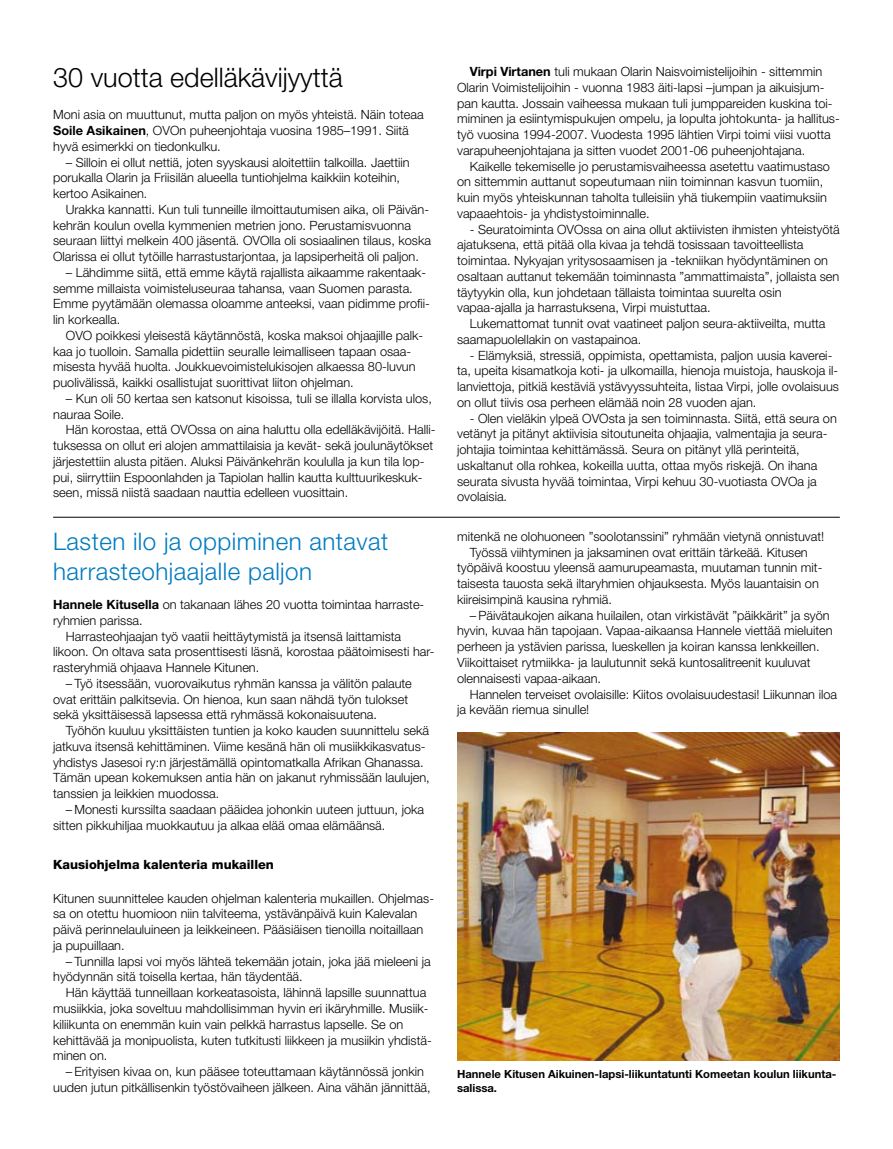
<style>
.page{position:relative;width:893px;height:1149px;background:#fff}
.page>*{position:absolute;margin:0;border:0;box-sizing:border-box;transform-origin:0 0}
.t1{font:300 27px "Helvetica Neue";color:#000}
.t2{font:300 24.15px/30px "Helvetica Neue";letter-spacing:.02em;color:#007bc0}
.t3{font:300 12.75px/15.8px "Helvetica Neue";color:#000}
.t4{font:800 12.75px "Helvetica Neue";color:#000}
.t5{font:700 11.25px/14.2px "Helvetica Neue";color:#000}
.s1{font-weight:700}
</style>
<div class="page">
<hr style="left:53px;top:517px;width:787px;height:1px;background:#000">
<img style="left:457px;top:732px;width:383px;height:328px">
<h1 class="t1" style="left:53px;top:61px;width:291px">30 vuotta edelläkävijyyttä</h1>
<p class="t3" style="left:53px;top:106px;width:372px">Moni asia on muuttunut, mutta paljon on myös yhteistä. Näin toteaa<br><span class="s1">Soile Asikainen</span>, OVOn puheenjohtaja vuosina 1985–1991. Siitä hyvä esimerkki on tiedonkulku.</p>
<p class="t3" style="left:53px;top:154px;width:358px;text-indent:13px">– Silloin ei ollut nettiä, joten syyskausi aloitettiin talkoilla. Jaettiin porukalla Olarin ja Friisilän alueella tuntiohjelma kaikkiin koteihin, kertoo Asikainen.</p>
<p class="t3" style="left:53px;top:201px;width:379px;text-indent:13px">Urakka kannatti. Kun tuli tunneille ilmoittautumisen aika, oli Päivän&shy;kehrän koulun ovella kymmenien metrien jono. Perustamisvuonna seuraan liittyi melkein 400 jäsentä. OVOlla oli sosiaalinen tilaus, koska Olarissa ei ollut tytöille harrastustarjontaa, ja lapsiperheitä oli paljon.</p>
<p class="t3" style="left:53px;top:264px;width:378px;text-indent:13px">– Lähdimme siitä, että emme käytä rajallista aikaamme rakentaak&shy;semme millaista voimisteluseuraa tahansa, vaan Suomen parasta.<br>Emme pyytämään olemassa oloamme anteeksi, vaan pidimme profii&shy;lin korkealla.</p>
<p class="t3" style="left:53px;top:327px;width:372px;text-indent:13px">OVO poikkesi yleisestä käytännöstä, koska maksoi ohjaajille palk&shy;kaa jo tuolloin. Samalla pidettiin seuralle leimalliseen tapaan osaa&shy;misesta hyvää huolta. Joukkuevoimistelukisojen alkaessa 80-luvun puolivälissä, kaikki osallistujat suorittivat liiton ohjelman.</p>
<p class="t3" style="left:53px;top:390px;width:380px;text-indent:13px">– Kun oli 50 kertaa sen katsonut kisoissa, tuli se illalla korvista ulos, nauraa Soile.</p>
<p class="t3" style="left:53px;top:421px;width:384px;text-indent:13px">Hän korostaa, että OVOssa on aina haluttu olla edelläkävijöitä. Halli&shy;tuksessa on ollut eri alojen ammattilaisia ja kevät- sekä joulunäytökset järjestettiin alusta pitäen. Aluksi Päivänkehrän koululla ja kun tila lop&shy;pui, siirryttiin Espoonlahden ja Tapiolan hallin kautta kulttuurikeskuk&shy;seen, missä niistä saadaan nauttia edelleen vuosittain.</p>
<p class="t3" style="left:457px;top:63px;width:384px;text-indent:13px"><span class="s1">Virpi Virtanen</span> tuli mukaan Olarin Naisvoimistelijoihin - sittemmin Olarin Voimistelijoihin - vuonna 1983 äiti-lapsi –jumpan ja aikuisjum&shy;pan kautta. Jossain vaiheessa mukaan tuli jumppareiden kuskina toi&shy;miminen ja esiintymispukujen ompelu, ja lopulta johtokunta- ja hallitus&shy;työ vuosina 1994-2007. Vuodesta 1995 lähtien Virpi toimi viisi vuotta varapuheenjohtajana ja sitten vuodet 2001-06 puheenjohtajana.</p>
<p class="t3" style="left:457px;top:158px;width:374px;text-indent:13px">Kaikelle tekemiselle jo perustamisvaiheessa asetettu vaatimustaso on sittemmin auttanut sopeutumaan niin toiminnan kasvun tuomiin, kuin myös yhteiskunnan taholta tulleisiin yhä tiukempiin vaatimuksiin vapaaehtois- ja yhdistystoiminnalle.</p>
<p class="t3" style="left:457px;top:221px;width:384px;text-indent:13px">- Seuratoiminta OVOssa on aina ollut aktiivisten ihmisten yhteistyötä ajatuksena, että pitää olla kivaa ja tehdä tosissaan tavoitteellista toimintaa. Nykyajan yritysosaamisen ja -tekniikan hyödyntäminen on osaltaan auttanut tekemään toiminnasta ”ammattimaista”, jollaista sen täytyykin olla, kun johdetaan tällaista toimintaa suurelta osin vapaa-ajalla ja harrastuksena, Virpi muistuttaa.</p>
<p class="t3" style="left:457px;top:315px;width:370px;text-indent:13px">Lukemattomat tunnit ovat vaatineet paljon seura-aktiiveilta, mutta saamapuolellakin on vastapainoa.</p>
<p class="t3" style="left:457px;top:347px;width:383px;text-indent:13px">- Elämyksiä, stressiä, oppimista, opettamista, paljon uusia kaverei&shy;ta, upeita kisamatkoja koti- ja ulkomailla, hienoja muistoja, hauskoja il&shy;lanviettoja, pitkiä kestäviä ystävyyssuhteita, listaa Virpi, jolle ovolaisuus on ollut tiivis osa perheen elämää noin 28 vuoden ajan.</p>
<p class="t3" style="left:457px;top:410px;width:381px;text-indent:13px">- Olen vieläkin ylpeä OVOsta ja sen toiminnasta. Siitä, että seura on vetänyt ja pitänyt aktiivisia sitoutuneita ohjaajia, valmentajia ja seura&shy;johtajia toimintaa kehittämässä. Seura on pitänyt yllä perinteitä, uskaltanut olla rohkea, kokeilla uutta, ottaa myös riskejä. On ihana seurata sivusta hyvää toimintaa, Virpi kehuu 30-vuotiasta OVOa ja ovolaisia.</p>
<h2 class="t2" style="left:53px;top:525px;width:337px">Lasten ilo ja oppiminen antavat harrasteohjaajalle paljon</h2>
<p class="t3" style="left:457px;top:528px;width:369px">mitenkä ne olohuoneen ”soolotanssini” ryhmään vietynä onnistuvat!</p>
<p class="t3" style="left:470px;top:544px;width:339px">Työssä viihtyminen ja jaksaminen ovat erittäin tärkeää. Kitusen</p>
<p class="t3" style="left:457px;top:559px;width:367px">työpäivä koostuu yleensä aamurupeamasta, muutaman tunnin mit-</p>
<p class="t3" style="left:457px;top:575px;width:363px">taisesta tauosta sekä iltaryhmien ohjauksesta. Myös lauantaisin on</p>
<p class="t3" style="left:457px;top:591px;width:156px">kiireisimpinä kausina ryhmiä.</p>
<p class="t3" style="left:457px;top:607px;width:377px;text-indent:13px">– Päivätaukojen aikana huilailen, otan virkistävät ”päikkärit” ja syön hyvin, kuvaa hän tapojaan. Vapaa-aikaansa Hannele viettää mieluiten perheen ja ystävien parissa, lueskellen ja koiran kanssa lenkkeillen.<br>Viikoittaiset rytmiikka- ja laulutunnit sekä kuntosalitreenit kuuluvat olennaisesti vapaa-aikaan.</p>
<p class="t3" style="left:457px;top:685px;width:381px;text-indent:13px">Hannelen terveiset ovolaisille: Kiitos ovolaisuudestasi! Liikunnan iloa ja kevään riemua sinulle!</p>
<p class="t3" style="left:53px;top:596px;width:373px"><span class="s1">Hannele Kitusella</span> on takanaan lähes 20 vuotta toimintaa harraste-</p>
<p class="t3" style="left:53px;top:612px;width:91px">ryhmien parissa.</p>
<p class="t3" style="left:66px;top:627px;width:337px">Harrasteohjaajan työ vaatii heittäytymistä ja itsensä laittamista</p>
<p class="t3" style="left:53px;top:643px;width:383px">likoon. On oltava sata prosenttisesti läsnä, korostaa päätoimisesti har-</p>
<p class="t3" style="left:53px;top:659px;width:208px">rasteryhmiä ohjaava Hannele Kitunen.</p>
<p class="t3" style="left:53px;top:675px;width:360px;text-indent:13px">– Työ itsessään, vuorovaikutus ryhmän kanssa ja välitön palaute ovat erittäin palkitsevia. On hienoa, kun saan nähdä työn tulokset sekä yksittäisessä lapsessa että ryhmässä kokonaisuutena.</p>
<p class="t3" style="left:53px;top:722px;width:378px;text-indent:13px">Työhön kuuluu yksittäisten tuntien ja koko kauden suunnittelu sekä jatkuva itsensä kehittäminen. Viime kesänä hän oli musiikkikasvatus&shy;yhdistys Jasesoi ry:n järjestämällä opintomatkalla Afrikan Ghanassa.<br>Tämän upean kokemuksen antia hän on jakanut ryhmissään laulujen, tanssien ja leikkien muodossa.</p>
<p class="t3" style="left:53px;top:801px;width:372px;text-indent:13px">– Monesti kurssilta saadaan pääidea johonkin uuteen juttuun, joka sitten pikkuhiljaa muokkautuu ja alkaa elää omaa elämäänsä.</p>
<p class="t4" style="left:53px;top:856px;width:222px">Kausiohjelma kalenteria mukaillen</p>
<p class="t3" style="left:53px;top:889px;width:382px">Kitunen suunnittelee kauden ohjelman kalenteria mukaillen. Ohjelmas&shy;sa on otettu huomioon niin talviteema, ystävänpäivä kuin Kalevalan päivä perinnelauluineen ja leikkeineen. Pääsiäisen tienoilla noitaillaan ja pupuillaan.</p>
<p class="t3" style="left:53px;top:952px;width:379px;text-indent:13px">– Tunnilla lapsi voi myös lähteä tekemään jotain, joka jää mieleeni ja hyödynnän sitä toisella kertaa, hän täydentää.</p>
<p class="t3" style="left:53px;top:984px;width:380px;text-indent:13px">Hän käyttää tunneillaan korkeatasoista, lähinnä lapsille suunnattua musiikkia, joka soveltuu mahdollisimman hyvin eri ikäryhmille. Musiik&shy;kiliikunta on enemmän kuin vain pelkkä harrastus lapselle. Se on kehittävää ja monipuolista, kuten tutkitusti liikkeen ja musiikin yhdistä&shy;minen on.</p>
<p class="t3" style="left:53px;top:1062px;width:379px;text-align:center">– Erityisen kivaa on, kun pääsee toteuttamaan käytännössä jonkin uuden jutun pitkällisenkin työstövaiheen jälkeen. Aina vähän jännittää,</p>
<p class="t5" style="left:457px;top:1066px;width:381px">Hannele Kitusen Aikuinen-lapsi-liikuntatunti Komeetan koulun liikunta&shy;salissa.</p>
</div>
